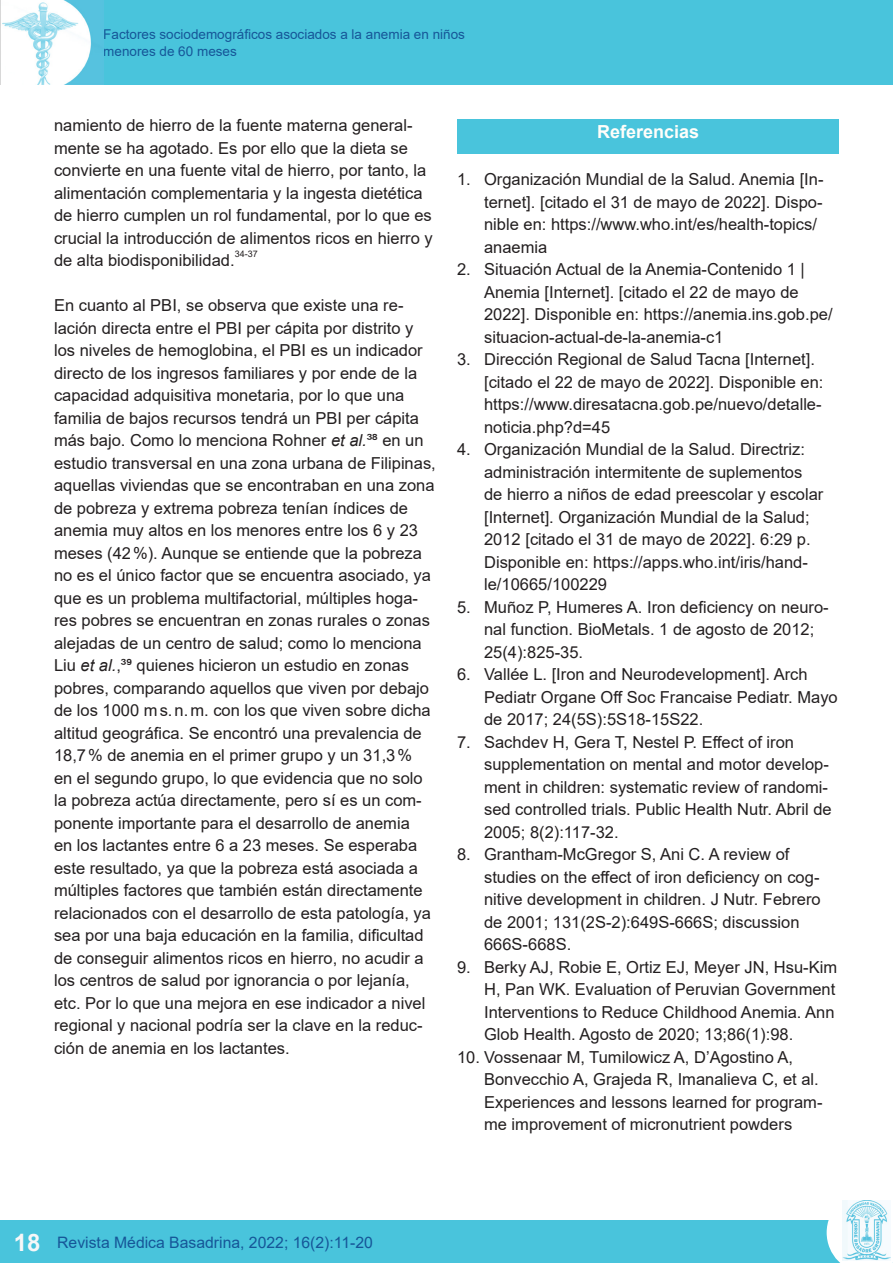
<style>
.page{position:relative;width:893px;height:1263px;background:#fff}
.page>*{position:absolute;margin:0;border:0;box-sizing:border-box;transform-origin:0 0}
.t1{font:700 24px "Arial";color:#f7f7f8}
.t2{font:700 18px "Arial";color:#fffefa}
.t3{font:16.5px/22.5px "Arial";color:#231f20}
.t4{font:15.75px "Arial";color:#165698}
.t5{font:13.5px/16.5px "Arial";color:#165698}
.t6{font:9px "Arial";color:#231f20}
.s1{font-style:italic}
</style>
<div class="page">
<div style="left:0;top:0;width:892px;height:85px;background:#49c4dc"></div>
<img style="left:0;top:0;width:103px;height:85px">
<div style="left:0;top:1221px;width:893px;height:42px;background:#49c4dc"></div>
<svg style="left:827px;top:1200px;width:66px;height:63px"></svg>
<img style="left:843px;top:1200px;width:47px;height:60px">
<div style="left:457px;top:119px;width:382px;height:34px;background:#49c4dc"></div>
<p class="t5" style="left:103px;top:26px;width:363px">Factores sociodemográficos asociados a la anemia en niños menores de 60 meses</p>
<p class="t3" style="left:54px;top:114px;width:380px">namiento de hierro de la fuente materna general&shy;mente se ha agotado. Es por ello que la dieta se convierte en una fuente vital de hierro, por tanto, la alimentación complementaria y la ingesta dietética de hierro cumplen un rol fundamental, por lo que es crucial la introducción de alimentos ricos en hierro y de alta biodisponibilidad.</p>
<p class="t6" style="left:235px;top:248px;width:25px">34-37</p>
<p class="t3" style="left:54px;top:294px;width:383px">En cuanto al PBI, se observa que existe una re&shy;lación directa entre el PBI per cápita por distrito y los niveles de hemoglobina, el PBI es un indicador directo de los ingresos familiares y por ende de la capacidad adquisitiva monetaria, por lo que una familia de bajos recursos tendrá un PBI per cápita más bajo. Como lo menciona Rohner <span class="s1">et al.</span>³⁸ en un estudio transversal en una zona urbana de Filipinas, aquellas viviendas que se encontraban en una zona de pobreza y extrema pobreza tenían índices de anemia muy altos en los menores entre los 6 y 23 meses (42%). Aunque se entiende que la pobreza no es el único factor que se encuentra asociado, ya que es un problema multifactorial, múltiples hoga&shy;res pobres se encuentran en zonas rurales o zonas alejadas de un centro de salud; como lo menciona Liu <span class="s1">et al.</span>,³⁹ quienes hicieron un estudio en zonas pobres, comparando aquellos que viven por debajo de los 1000 ms.n.m. con los que viven sobre dicha altitud geográfica. Se encontró una prevalencia de 18,7% de anemia en el primer grupo y un 31,3%<br>en el segundo grupo, lo que evidencia que no solo la pobreza actúa directamente, pero sí es un com&shy;ponente importante para el desarrollo de anemia<br>en los lactantes entre 6 a 23 meses. Se esperaba este resultado, ya que la pobreza está asociada a múltiples factores que también están directamente relacionados con el desarrollo de esta patología, ya sea por una baja educación en la familia, dificultad de conseguir alimentos ricos en hierro, no acudir a los centros de salud por ignorancia o por lejanía, etc. Por lo que una mejora en ese indicador a nivel regional y nacional podría ser la clave en la reduc&shy;ción de anemia en los lactantes.</p>
<p class="t2" style="left:597px;top:119px;width:104px">Referencias</p>
<p class="t3" style="left:484px;top:168px;width:341px;text-indent:-27px">1. Organización Mundial de la Salud. Anemia [In&shy;ternet]. [citado el 31 de mayo de 2022]. Dispo&shy;nible en: https://www.who.int/es/health-topics/ anaemia</p>
<p class="t3" style="left:484px;top:258px;width:350px;text-indent:-27px">2. Situación Actual de la Anemia-Contenido 1 | Anemia [Internet]. [citado el 22 de mayo de 2022]. Disponible en: https://anemia.ins.gob.pe/ situacion-actual-de-la-anemia-c1</p>
<p class="t3" style="left:484px;top:348px;width:341px;text-indent:-27px">3. Dirección Regional de Salud Tacna [Internet]. [citado el 22 de mayo de 2022]. Disponible en: https://www.diresatacna.gob.pe/nuevo/detalle&shy;noticia.php?d=45</p>
<p class="t3" style="left:484px;top:438px;width:341px;text-indent:-27px">4. Organización Mundial de la Salud. Directriz: administración intermitente de suplementos de hierro a niños de edad preescolar y escolar [Internet]. Organización Mundial de la Salud; 2012 [citado el 31 de mayo de 2022]. 6:29 p.<br>Disponible en: https://apps.who.int/iris/hand&shy;le/10665/100229</p>
<p class="t3" style="left:484px;top:596px;width:346px;text-indent:-27px">5. Muñoz P, Humeres A. Iron deficiency on neuro&shy;nal function. BioMetals. 1 de agosto de 2012;<br>25(4):825-35.</p>
<p class="t3" style="left:484px;top:663px;width:355px;text-indent:-27px">6. Vallée L. [Iron and Neurodevelopment]. Arch<br>Pediatr Organe Off Soc Francaise Pediatr. Mayo de 2017; 24(5S):5S18-15S22.</p>
<p class="t3" style="left:484px;top:731px;width:349px;text-indent:-27px">7. Sachdev H, Gera T, Nestel P. Effect of iron supplementation on mental and motor develop&shy;ment in children: systematic review of randomi&shy;sed controlled trials. Public Health Nutr. Abril de 2005; 8(2):117-32.</p>
<p class="t3" style="left:484px;top:843px;width:338px;text-indent:-27px">8. Grantham-McGregor S, Ani C. A review of studies on the effect of iron deficiency on cog&shy;nitive development in children. J Nutr. Febrero de 2001; 131(2S-2):649S-666S; discussion 666S-668S.</p>
<p class="t3" style="left:484px;top:956px;width:354px;text-indent:-27px">9. Berky AJ, Robie E, Ortiz EJ, Meyer JN, Hsu-Kim H, Pan WK. Evaluation of Peruvian Government Interventions to Reduce Childhood Anemia. Ann Glob Health. Agosto de 2020; 13;86(1):98.</p>
<p class="t3" style="left:484px;top:1046px;width:340px;text-indent:-27px">10. Vossenaar M, Tumilowicz A, D’Agostino A, Bonvecchio A, Grajeda R, Imanalieva C, et al.<br>Experiences and lessons learned for program&shy;me improvement of micronutrient powders</p>
<p class="t1" style="left:14px;top:1225px;width:28px">18</p>
<p class="t4" style="left:57px;top:1231px;width:317px">Revista Médica Basadrina, 2022; 16(2):11-20</p>
</div>
